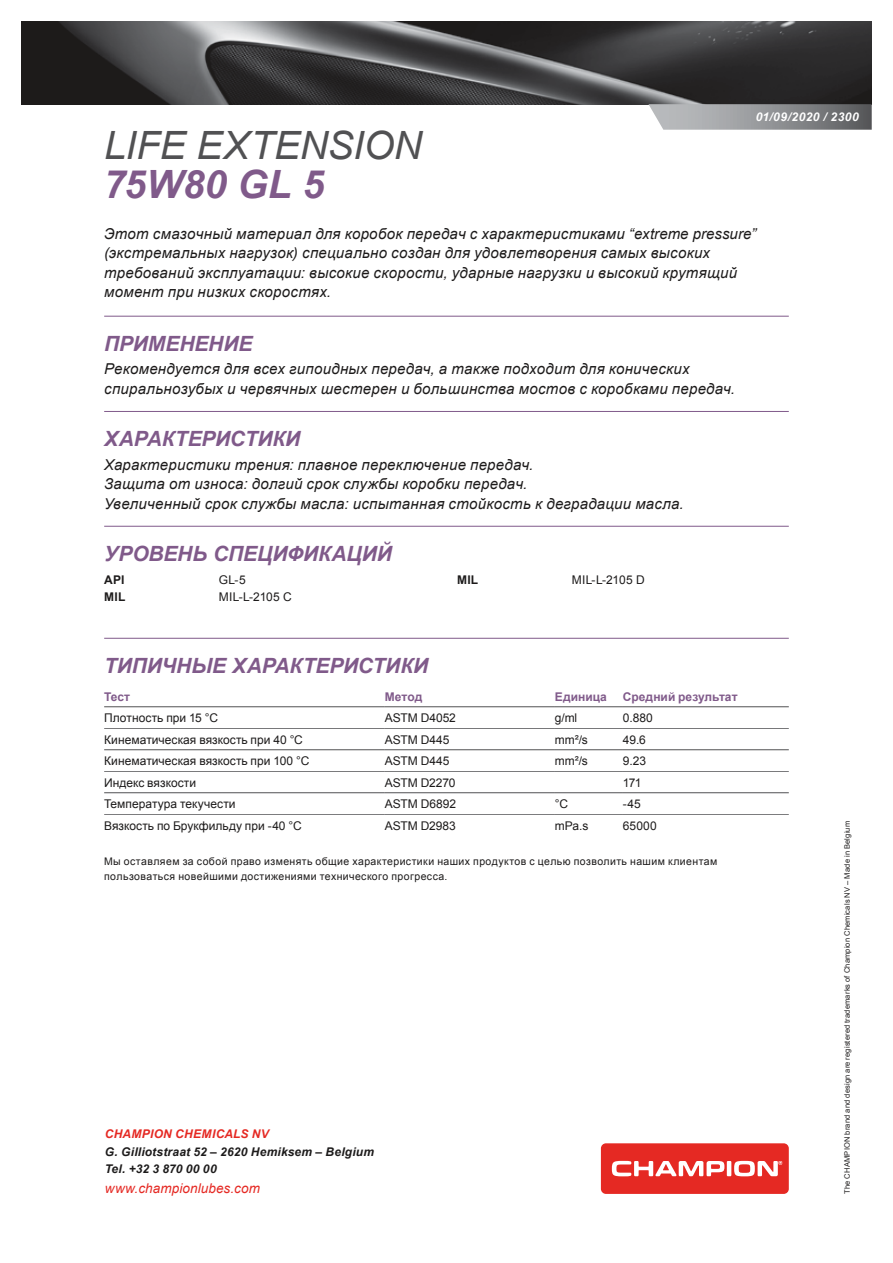
<style>
.page{position:relative;width:893px;height:1263px;background:#fff}
.page>*{position:absolute;margin:0;border:0;box-sizing:border-box;transform-origin:0 0}
.Product_Name{font:italic 39px "Arial";letter-spacing:-.005em;color:#515153}
.Product_Name1{font:italic 700 39px "Arial";color:#805a8a}
.Titles{font:italic 700 21px "Arial";letter-spacing:-.005em;color:#805a8a}
.Product_description{font:italic 15px/19.5px "Arial";letter-spacing:.02em;color:#1d1b1b}
.Body_Features{font:italic 15px/19.5px "Arial";letter-spacing:.02em;color:#1d1b1b}
.Body_App{font:italic 15px/19.5px "Arial";letter-spacing:.02em;color:#1d1b1b}
.t1{font:italic 13.5px "Arial";letter-spacing:.01em;color:#e52923}
.Characs__n{font:12px "Arial";letter-spacing:.005em;color:#1d1b1b}
.t2{font:italic 700 12px/16.2px "Arial";letter-spacing:.015em;color:#1d1b1b}
.Characs_Title__n{font:700 12px "Arial";color:#805a8a}
.Body_Specifications{font:12px "Arial";letter-spacing:.015em;color:#1d1b1b}
.t3{font:italic 700 12px "Arial";letter-spacing:.025em;color:#e52923}
.Date{font:italic 700 12px "Arial";letter-spacing:.045em;color:#fff}
.Boby_Specifications{font:700 12px "Arial";letter-spacing:.02em;color:#1d1b1b}
.Characs__n-2{font:12px "Arial";letter-spacing:-.015em;color:#1d1b1b}
.Body_Characs__n{font:10.5px/15px "Arial";letter-spacing:.04em;color:#1d1b1b}
.t4{font:7.5px "Arial";letter-spacing:.02em;color:#1d1b1b}
</style>
<div class="page">
<img style="left:21px;top:21px;width:851px;height:83px">
<svg style="left:648px;top:104px;width:224px;height:26px;background:#959699"></svg>
<div style="left:601px;top:1143px;width:188px;height:51px;background:#e52923;border-radius:5px"></div>
<svg style="left:612px;top:1161px;width:112px;height:15px"></svg>
<hr style="left:727px;top:1161px;width:4px;height:15px;background:#fff">
<svg style="left:734px;top:1161px;width:48px;height:15px"></svg>
<hr style="left:104px;top:316px;width:685px;height:1px;background:#805a8a">
<hr style="left:104px;top:411px;width:685px;height:1px;background:#805a8a">
<hr style="left:104px;top:526px;width:685px;height:1px;background:#805a8a">
<hr style="left:104px;top:638px;width:685px;height:1px;background:#805a8a">
<hr style="left:104px;top:707px;width:281px;height:1px;background:#515153">
<hr style="left:385px;top:707px;width:170px;height:1px;background:#515153">
<hr style="left:555px;top:707px;width:68px;height:1px;background:#515153">
<hr style="left:623px;top:707px;width:166px;height:1px;background:#515153">
<hr style="left:104px;top:728px;width:281px;height:1px;background:#515153">
<hr style="left:385px;top:728px;width:170px;height:1px;background:#515153">
<hr style="left:555px;top:728px;width:68px;height:1px;background:#515153">
<hr style="left:623px;top:728px;width:166px;height:1px;background:#515153">
<hr style="left:104px;top:750px;width:281px;height:1px;background:#515153">
<hr style="left:385px;top:750px;width:170px;height:1px;background:#515153">
<hr style="left:555px;top:750px;width:68px;height:1px;background:#515153">
<hr style="left:623px;top:750px;width:166px;height:1px;background:#515153">
<hr style="left:104px;top:771px;width:281px;height:1px;background:#515153">
<hr style="left:385px;top:771px;width:170px;height:1px;background:#515153">
<hr style="left:555px;top:771px;width:68px;height:1px;background:#515153">
<hr style="left:623px;top:771px;width:166px;height:1px;background:#515153">
<hr style="left:104px;top:793px;width:281px;height:1px;background:#515153">
<hr style="left:385px;top:793px;width:170px;height:1px;background:#515153">
<hr style="left:555px;top:793px;width:68px;height:1px;background:#515153">
<hr style="left:623px;top:793px;width:166px;height:1px;background:#515153">
<hr style="left:104px;top:814px;width:281px;height:1px;background:#515153">
<hr style="left:385px;top:814px;width:170px;height:1px;background:#515153">
<hr style="left:555px;top:814px;width:68px;height:1px;background:#515153">
<hr style="left:623px;top:814px;width:166px;height:1px;background:#515153">
<p class="Date" style="left:756px;top:109px;width:105px">01/09/2020 / 2300</p>
<p class="Product_Name" style="left:104px;top:120px;width:319px">LIFE EXTENSION</p>
<p class="Product_Name1" style="left:104px;top:158px;width:221px">75W80 GL 5</p>
<p class="Product_description" style="left:104px;top:224px;width:654px">Этот смазочный материал для коробок передач с характеристиками “extreme pressure” (экстремальных нагрузок) специально создан для удовлетворения самых высоких требований эксплуатации: высокие скорости, ударные нагрузки и высокий крутящий момент при низких скоростях.</p>
<p class="Titles" style="left:104px;top:329px;width:150px">ПРИМЕНЕНИЕ</p>
<p class="Body_App" style="left:104px;top:359px;width:632px">Рекомендуется для всех гипоидных передач, а также подходит для конических спиральнозубых и червячных шестерен и большинства мостов с коробками передач.</p>
<p class="Titles" style="left:104px;top:424px;width:198px">ХАРАКТЕРИСТИКИ</p>
<p class="Body_Features" style="left:104px;top:455px;width:581px">Характеристики трения: плавное переключение передач.<br>Защита от износа: долгий срок службы коробки передач.<br>Увеличенный срок службы масла: испытанная стойкость к деградации масла.</p>
<p class="Titles" style="left:104px;top:539px;width:289px">УРОВЕНЬ СПЕЦИФИКАЦИЙ</p>
<p class="Boby_Specifications" style="left:104px;top:572px;width:22px">API</p>
<p class="Body_Specifications" style="left:219px;top:572px;width:28px">GL-5</p>
<p class="Boby_Specifications" style="left:104px;top:589px;width:23px">MIL</p>
<p class="Body_Specifications" style="left:219px;top:589px;width:74px">MIL-L-2105 C</p>
<p class="Boby_Specifications" style="left:457px;top:572px;width:23px">MIL</p>
<p class="Body_Specifications" style="left:572px;top:572px;width:74px">MIL-L-2105 D</p>
<p class="Titles" style="left:104px;top:651px;width:326px">ТИПИЧНЫЕ ХАРАКТЕРИСТИКИ</p>
<p class="Characs_Title__n" style="left:104px;top:688px;width:27px">Тест</p>
<p class="Characs_Title__n" style="left:385px;top:688px;width:39px">Метод</p>
<p class="Characs_Title__n" style="left:555px;top:688px;width:54px">Единица</p>
<p class="Characs_Title__n" style="left:623px;top:688px;width:116px">Средний результат</p>
<p class="Characs__n" style="left:104px;top:710px;width:115px">Плотность при 15 °C</p>
<p class="Characs__n" style="left:385px;top:710px;width:73px">ASTM D4052</p>
<p class="Characs__n" style="left:555px;top:710px;width:24px">g/ml</p>
<p class="Characs__n" style="left:623px;top:710px;width:31px">0.880</p>
<p class="Characs__n" style="left:104px;top:731px;width:200px">Кинематическая вязкость при 40 °C</p>
<p class="Characs__n" style="left:385px;top:731px;width:66px">ASTM D445</p>
<p class="Characs__n" style="left:555px;top:731px;width:34px">mm²/s</p>
<p class="Characs__n" style="left:623px;top:731px;width:24px">49.6</p>
<p class="Characs__n" style="left:104px;top:753px;width:207px">Кинематическая вязкость при 100 °C</p>
<p class="Characs__n" style="left:385px;top:753px;width:66px">ASTM D445</p>
<p class="Characs__n" style="left:555px;top:753px;width:34px">mm²/s</p>
<p class="Characs__n" style="left:623px;top:753px;width:25px">9.23</p>
<p class="Characs__n" style="left:104px;top:774px;width:94px">Индекс вязкости</p>
<p class="Characs__n-2" style="left:385px;top:774px;width:72px">ASTM D2270</p>
<p class="Characs__n" style="left:623px;top:774px;width:20px">171</p>
<p class="Characs__n" style="left:104px;top:796px;width:133px">Температура текучести</p>
<p class="Characs__n" style="left:385px;top:796px;width:73px">ASTM D6892</p>
<p class="Characs__n" style="left:555px;top:796px;width:15px">°C</p>
<p class="Characs__n" style="left:623px;top:796px;width:19px">-45</p>
<p class="Characs__n" style="left:104px;top:817px;width:199px">Вязкость по Брукфильду при -40 °C</p>
<p class="Characs__n" style="left:385px;top:817px;width:73px">ASTM D2983</p>
<p class="Characs__n" style="left:555px;top:817px;width:35px">mPa.s</p>
<p class="Characs__n" style="left:623px;top:817px;width:35px">65000</p>
<p class="Body_Characs__n" style="left:104px;top:854px;width:615px">Мы оставляем за собой право изменять общие характеристики наших продуктов с целью позволить нашим клиентам пользоваться новейшими достижениями технического прогресса.</p>
<p class="t3" style="left:105px;top:1125px;width:165px">CHAMPION CHEMICALS NV</p>
<p class="t2" style="left:105px;top:1144px;width:271px">G. Gilliotstraat 52 – 2620 Hemiksem – Belgium<br>Tel. +32 3 870 00 00</p>
<p class="t1" style="left:105px;top:1179px;width:157px">www.championlubes.com</p>
<p class="t4" style="left:842px;top:1194px;width:374px;rotate:-90deg">The CHAMPION brand and design are registered trademarks of Champion Chemicals NV – Made in Belgium</p>
</div>
